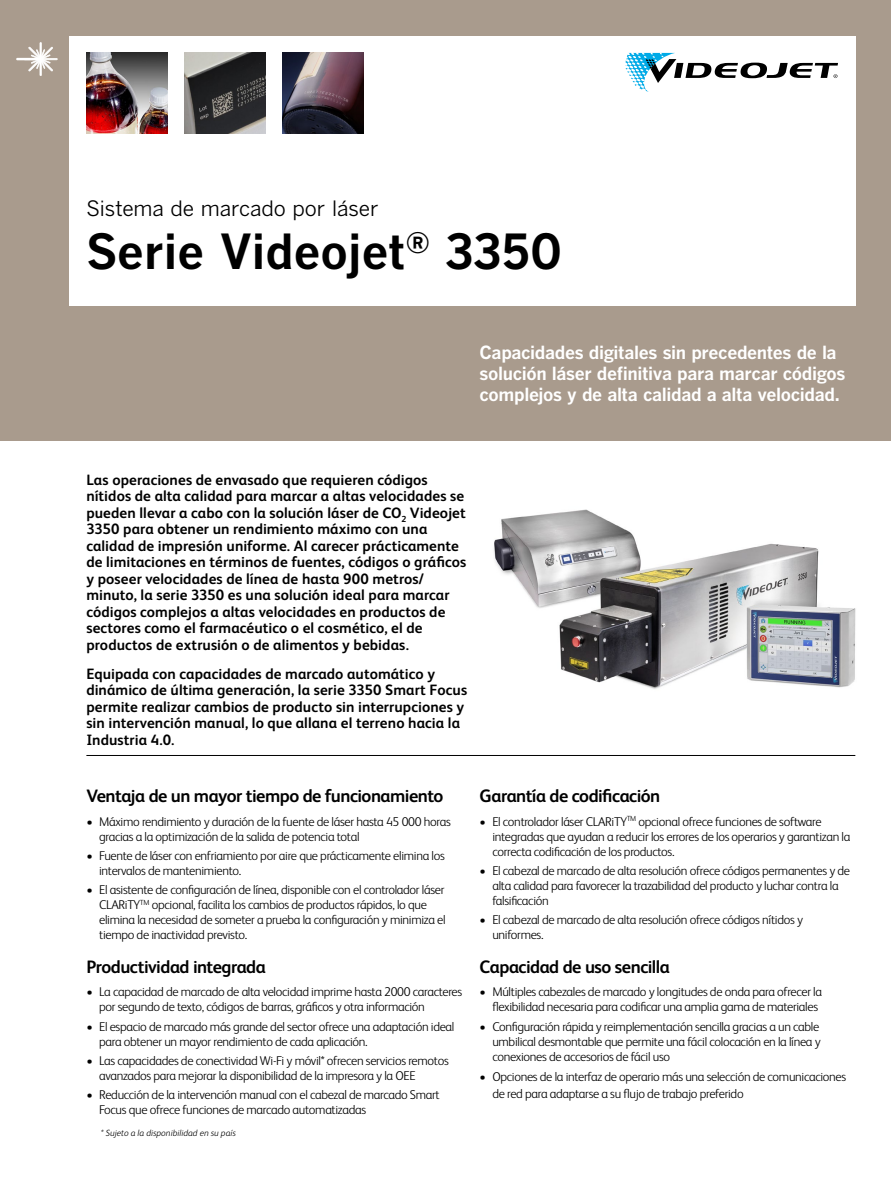
<style>
.page{position:relative;width:891px;height:1188px;background:#fff}
.page>*{position:absolute;margin:0;border:0;box-sizing:border-box;transform-origin:0 0}
.t1{font:700 48px "Benton Gothic";color:#000}
.t2{font:21px "Benton Gothic";letter-spacing:-.005em;color:#000}
.t3{font:700 18px/21px "Benton Gothic";letter-spacing:-.02em;color:#fff}
.t4{font:700 18px "FS Albert Pro";letter-spacing:-.03em;color:#000}
.t5{font:700 15px/16.5px "FS Albert Pro";letter-spacing:.005em;color:#000}
.t6{font:300 12.75px/15px "FS Albert Pro";letter-spacing:-.025em;color:#000}
.t7{font:italic 300 9px "FS Albert Pro";color:#000}
</style>
<div class="page">
<div style="left:0;top:0;width:891px;height:441px;background:#a99b8d"></div>
<div style="left:69px;top:36px;width:786px;height:270px;background:#fff"></div>
<hr style="left:16px;top:58px;width:26px;height:2px;background:#fff">
<hr style="left:24px;top:58px;width:34px;height:2px;background:#fff">
<hr style="left:40px;top:42px;width:2px;height:34px;background:#fff">
<svg style="left:28px;top:47px;width:25px;height:24px"></svg>
<svg style="left:625px;top:53px;width:213px;height:39px"></svg>
<hr style="left:86px;top:755px;width:769px;height:1px;background:#000">
<img style="left:185px;top:53px;width:81px;height:81px">
<img style="left:283px;top:53px;width:81px;height:81px">
<img style="left:86px;top:53px;width:81px;height:81px">
<img style="left:494px;top:509px;width:362px;height:180px">
<h2 class="t2" style="left:86px;top:197px;width:294px">Sistema de marcado por láser</h2>
<h1 class="t1" style="left:86px;top:224px;width:477px">Serie Videojet<sup>®</sup> 3350</h1>
<h3 class="t3" style="left:480px;top:342px;width:368px">Capacidades digitales sin precedentes de la solución láser definitiva para marcar códigos complejos y de alta calidad a alta velocidad.</h3>
<p class="t5" style="left:86px;top:470px;width:381px">Las operaciones de envasado que requieren códigos nítidos de alta calidad para marcar a altas velocidades se pueden llevar a cabo con la solución láser de CO<sub>2</sub> Videojet 3350 para obtener un rendimiento máximo con una calidad de impresión uniforme. Al carecer prácticamente de limitaciones en términos de fuentes, códigos o gráficos y poseer velocidades de línea de hasta 900 metros/ minuto, la serie 3350 es una solución ideal para marcar códigos complejos a altas velocidades en productos de sectores como el farmacéutico o el cosmético, el de productos de extrusión o de alimentos y bebidas.</p>
<p class="t5" style="left:86px;top:665px;width:382px">Equipada con capacidades de marcado automático y dinámico de última generación, la serie 3350 Smart Focus permite realizar cambios de producto sin interrupciones y sin intervención manual, lo que allana el terreno hacia la Industria 4.0.</p>
<h3 class="t4" style="left:86px;top:783px;width:359px">Ventaja de un mayor tiempo de funcionamiento</h3>
<p class="t6" style="left:99px;top:813px;width:353px;text-indent:-13px">• Máximo rendimiento y duración de la fuente de láser hasta 45 000 horas gracias a la optimización de la salida de potencia total</p>
<p class="t6" style="left:99px;top:847px;width:347px;text-indent:-13px">• Fuente de láser con enfriamiento por aire que prácticamente elimina los intervalos de mantenimiento.</p>
<p class="t6" style="left:99px;top:881px;width:348px;text-indent:-13px">• El asistente de configuración de línea, disponible con el controlador láser CLARiTY<sup>TM</sup> opcional, facilita los cambios de productos rápidos, lo que elimina la necesidad de someter a prueba la configuración y minimiza el tiempo de inactividad previsto.</p>
<h3 class="t4" style="left:86px;top:954px;width:181px">Productividad integrada</h3>
<p class="t6" style="left:99px;top:984px;width:365px;text-indent:-13px">• La capacidad de marcado de alta velocidad imprime hasta 2000 caracteres por segundo de texto, códigos de barras, gráficos y otra información</p>
<p class="t6" style="left:99px;top:1018px;width:357px;text-indent:-13px">• El espacio de marcado más grande del sector ofrece una adaptación ideal para obtener un mayor rendimiento de cada aplicación.</p>
<p class="t6" style="left:99px;top:1052px;width:351px;text-indent:-13px">• Las capacidades de conectividad Wi-Fi y móvil* ofrecen servicios remotos avanzados para mejorar la disponibilidad de la impresora y la OEE</p>
<p class="t6" style="left:99px;top:1086px;width:342px;text-indent:-13px">• Reducción de la intervención manual con el cabezal de marcado Smart<br>Focus que ofrece funciones de marcado automatizadas</p>
<p class="t7" style="left:101px;top:1126px;width:137px">* Sujeto a la disponibilidad en su país</p>
<h3 class="t4" style="left:480px;top:783px;width:182px">Garantía de codificación</h3>
<p class="t6" style="left:492px;top:813px;width:359px;text-indent:-13px">• El controlador láser CLARiTY<sup>TM</sup> opcional ofrece funciones de software integradas que ayudan a reducir los errores de los operarios y garantizan la correcta codificación de los productos.</p>
<p class="t6" style="left:492px;top:862px;width:359px;text-indent:-13px">• El cabezal de marcado de alta resolución ofrece códigos permanentes y de alta calidad para favorecer la trazabilidad del producto y luchar contra la falsificación</p>
<p class="t6" style="left:492px;top:911px;width:312px;text-indent:-13px">• El cabezal de marcado de alta resolución ofrece códigos nítidos y uniformes.</p>
<h3 class="t4" style="left:480px;top:954px;width:192px">Capacidad de uso sencilla</h3>
<p class="t6" style="left:492px;top:984px;width:331px;text-indent:-13px">• Múltiples cabezales de marcado y longitudes de onda para ofrecer la flexibilidad necesaria para codificar una amplia gama de materiales</p>
<p class="t6" style="left:492px;top:1018px;width:330px;text-align:justify;text-indent:-13px">• Configuración rápida y reimplementación sencilla gracias a un cable umbilical desmontable que permite una fácil colocación en la línea y conexiones de accesorios de fácil uso</p>
<p class="t6" style="left:492px;top:1068px;width:355px;line-height:16.5px;text-indent:-13px">• Opciones de la interfaz de operario más una selección de comunicaciones de red para adaptarse a su flujo de trabajo preferido</p>
</div>
